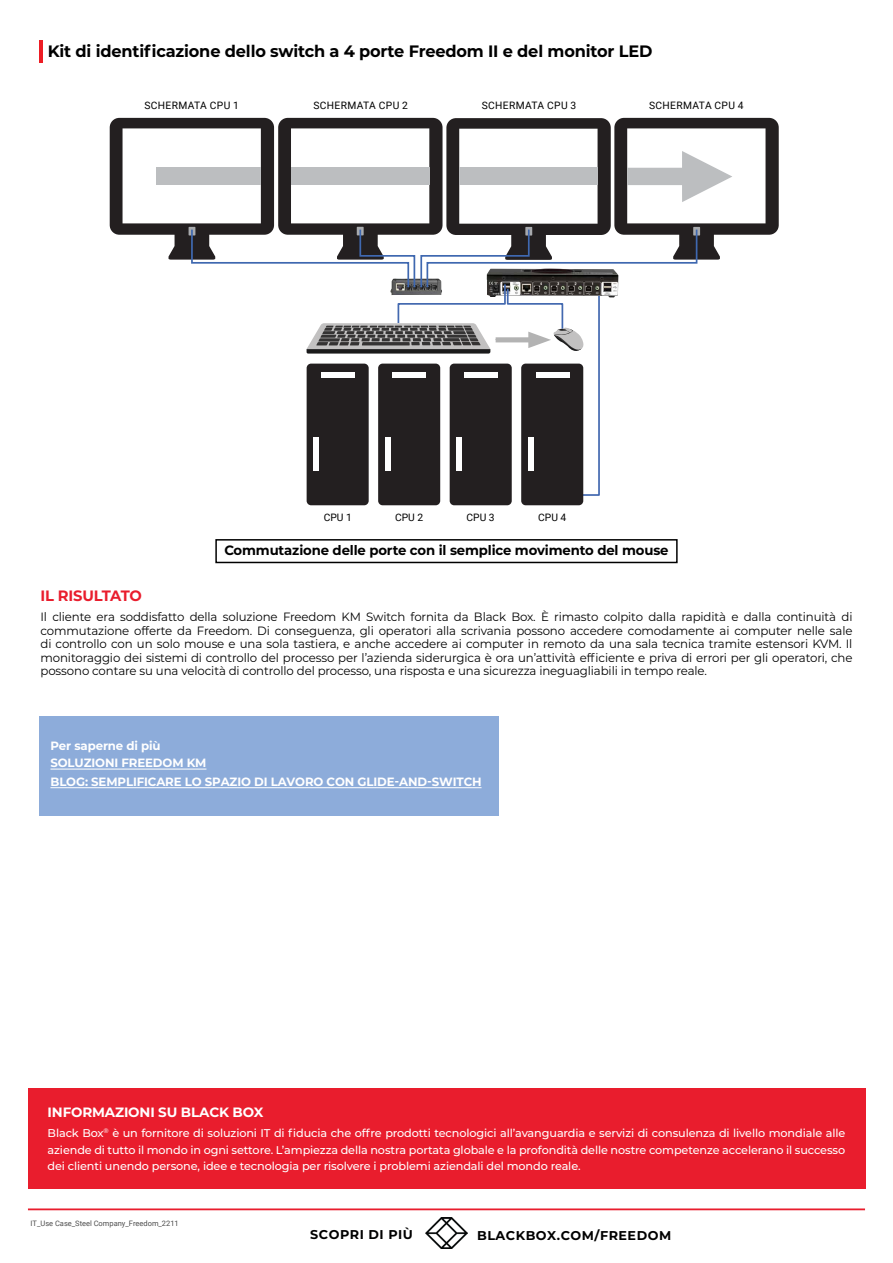
<style>
.page{position:relative;width:893px;height:1263px;background:#fff}
.page>*{position:absolute;margin:0;border:0;box-sizing:border-box;transform-origin:0 0}
.t1{font:700 16.5px "Montserrat";letter-spacing:-.01em;color:#000}
.t2{font:700 15px "Montserrat";letter-spacing:-.01em;color:#e91d2d}
.t3{font:700 13.5px "Montserrat";letter-spacing:-.01em;color:#000}
.t4{font:700 13.5px "Montserrat";letter-spacing:-.01em;color:#fff}
.t5{font:700 12.75px "Montserrat";letter-spacing:.04em;color:#000}
.t6{font:700 12.75px "Montserrat";letter-spacing:.04em;color:#000101}
.t7{font:12px/13.5px "Montserrat";letter-spacing:-.01em;color:#000;text-align:justify}
.t8{font:700 12px/17.4px "Montserrat";letter-spacing:-.01em;color:#fff}
.t9{font:500 11.25px/16.5px "Montserrat";letter-spacing:-.01em;color:#fff;text-align:justify}
.t10{font:10.2px "Roboto";letter-spacing:.035em;color:#000}
.t11{font:7.5px "Roboto";color:#4d4d4d}
</style>
<div class="page">
<hr style="left:28px;top:1208px;width:837px;height:2px;background:#e91d2d">
<img style="left:426px;top:1217px;width:41px;height:32px">
<div style="left:28px;top:1088px;width:837px;height:101px;background:#e91d2d"></div>
<hr style="left:39px;top:40px;width:3px;height:22px;background:#ed1d24">
<div style="left:307px;top:364px;width:62px;height:141px;background:#231f20;border-radius:4px"></div>
<div style="left:378px;top:364px;width:62px;height:141px;background:#231f20;border-radius:4px"></div>
<div style="left:450px;top:364px;width:62px;height:141px;background:#231f20;border-radius:4px"></div>
<div style="left:521px;top:364px;width:62px;height:141px;background:#231f20;border-radius:4px"></div>
<svg style="left:110px;top:118px;width:669px;height:379px"></svg>
<div style="left:40px;top:716px;width:459px;height:99px;background:#8dacda"></div>
<hr style="left:50px;top:787px;width:432px;height:1px;background:#fff">
<hr style="left:50px;top:769px;width:156px;height:1px;background:#fff">
<div style="left:215px;top:539px;width:463px;height:24px;border:2px solid #000"></div>
<h1 class="t1" style="left:48px;top:39px;width:606px">Kit di identificazione dello switch a 4 porte Freedom II e del monitor LED</h1>
<p class="t10" style="left:144px;top:98px;width:96px">SCHERMATA CPU 1</p>
<p class="t10" style="left:313px;top:98px;width:96px">SCHERMATA CPU 2</p>
<p class="t10" style="left:482px;top:98px;width:96px">SCHERMATA CPU 3</p>
<p class="t10" style="left:649px;top:98px;width:96px">SCHERMATA CPU 4</p>
<p class="t10" style="left:324px;top:510px;width:30px">CPU 1</p>
<p class="t10" style="left:395px;top:510px;width:30px">CPU 2</p>
<p class="t10" style="left:467px;top:510px;width:30px">CPU 3</p>
<p class="t10" style="left:538px;top:510px;width:30px">CPU 4</p>
<p class="t3" style="left:224px;top:541px;width:446px">Commutazione delle porte con il semplice movimento del mouse</p>
<p class="t2" style="left:40px;top:585px;width:103px">IL RISULTATO</p>
<p class="t7" style="left:40px;top:610px;width:814px">Il cliente era soddisfatto della soluzione Freedom KM Switch fornita da Black Box. È rimasto colpito dalla rapidità e dalla continuità di commutazione offerte da Freedom. Di conseguenza, gli operatori alla scrivania possono accedere comodamente ai computer nelle sale di controllo con un solo mouse e una sola tastiera, e anche accedere ai computer in remoto da una sala tecnica tramite estensori KVM. Il monitoraggio dei sistemi di controllo del processo per l’azienda siderurgica è ora un’attività efficiente e priva di errori per gli operatori, che possono contare su una velocità di controllo del processo, una risposta e una sicurezza ineguagliabili in tempo reale.</p>
<p class="t8" style="left:50px;top:736px;width:158px">Per saperne di più<br>SOLUZIONI FREEDOM KM</p>
<p class="t8" style="left:50px;top:772px;width:433px">BLOG: SEMPLIFICARE LO SPAZIO DI LAVORO CON GLIDE-AND-SWITCH</p>
<p class="t4" style="left:48px;top:1103px;width:217px">INFORMAZIONI SU BLACK BOX</p>
<p class="t9" style="left:48px;top:1124px;width:799px">Black Box<sup>®</sup> è un fornitore di soluzioni IT di fiducia che offre prodotti tecnologici all’avanguardia e servizi di consulenza di livello mondiale alle aziende di tutto il mondo in ogni settore. L’ampiezza della nostra portata globale e la profondità delle nostre competenze accelerano il successo dei clienti unendo persone, idee e tecnologia per risolvere i problemi aziendali del mondo reale.</p>
<p class="t11" style="left:31px;top:1218px;width:150px">IT_Use Case_Steel Company_Freedom_2211</p>
<p class="t6" style="left:310px;top:1226px;width:104px">SCOPRI DI PIÙ</p>
<p class="t5" style="left:477px;top:1226px;width:196px">BLACKBOX.COM/FREEDOM</p>
</div>
